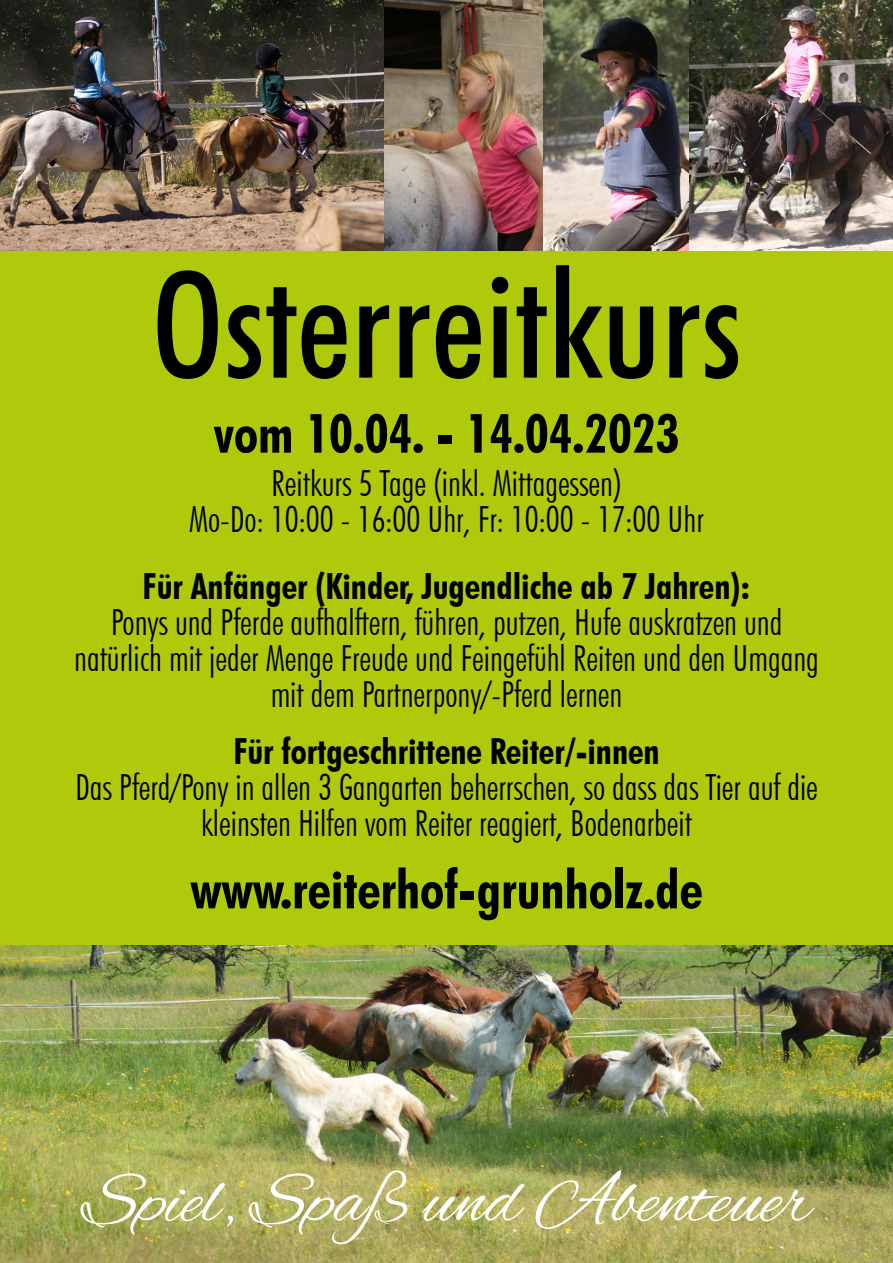
<style>
.page{position:relative;width:893px;height:1263px;background:#fff}
.page>*{position:absolute;margin:0;border:0;box-sizing:border-box;transform-origin:0 0}
.t1{font:500 condensed 148.5px "Futura BT";color:#000}
.t2{font:75px "Alex Brush";color:#fff}
.t3{font:700 condensed 54px "Futura BT";color:#000}
.t4{font:300 condensed 36px/36px "Futura BT";color:#000;text-align:center}
.t5{font:700 condensed 36px "Futura BT";color:#000}
</style>
<div class="page">
<div style="left:0;top:232px;width:893px;height:746px;background:#afca0b"></div>
<img style="left:0;top:0;width:893px;height:251px">
<img style="left:0;top:945px;width:893px;height:318px">
<h1 class="t1" style="left:151px;top:235px;width:592px">Osterreitkurs</h1>
<h3 class="t3" style="left:214px;top:401px;width:467px">vom 10.04. - 14.04.2023</h3>
<p class="t4" style="left:189px;top:465px;width:516px">Reitkurs 5 Tage (inkl. Mittagessen)<br>Mo-Do: 10:00 - 16:00 Uhr, Fr: 10:00 - 17:00 Uhr</p>
<p class="t5" style="left:143px;top:565px;width:609px">Für Anfänger (Kinder, Jugendliche ab 7 Jahren):</p>
<p class="t4" style="left:74px;top:604px;width:746px">Ponys und Pferde aufhalftern, führen, putzen, Hufe auskratzen und natürlich mit jeder Menge Freude und Feingefühl Reiten und den Umgang mit dem Partnerpony/-Pferd lernen</p>
<p class="t5" style="left:233px;top:730px;width:428px">Für fortgeschrittene Reiter/-innen</p>
<p class="t4" style="left:75px;top:769px;width:744px">Das Pferd/Pony in allen 3 Gangarten beherrschen, so dass das Tier auf die kleinsten Hilfen vom Reiter reagiert, Bodenarbeit</p>
<h3 class="t3" style="left:190px;top:856px;width:514px">www.reiterhof-grunholz.de</h3>
<h2 class="t2" style="left:82px;top:1158px;width:731px">Spiel, Spaß und Abenteuer</h2>
</div>
